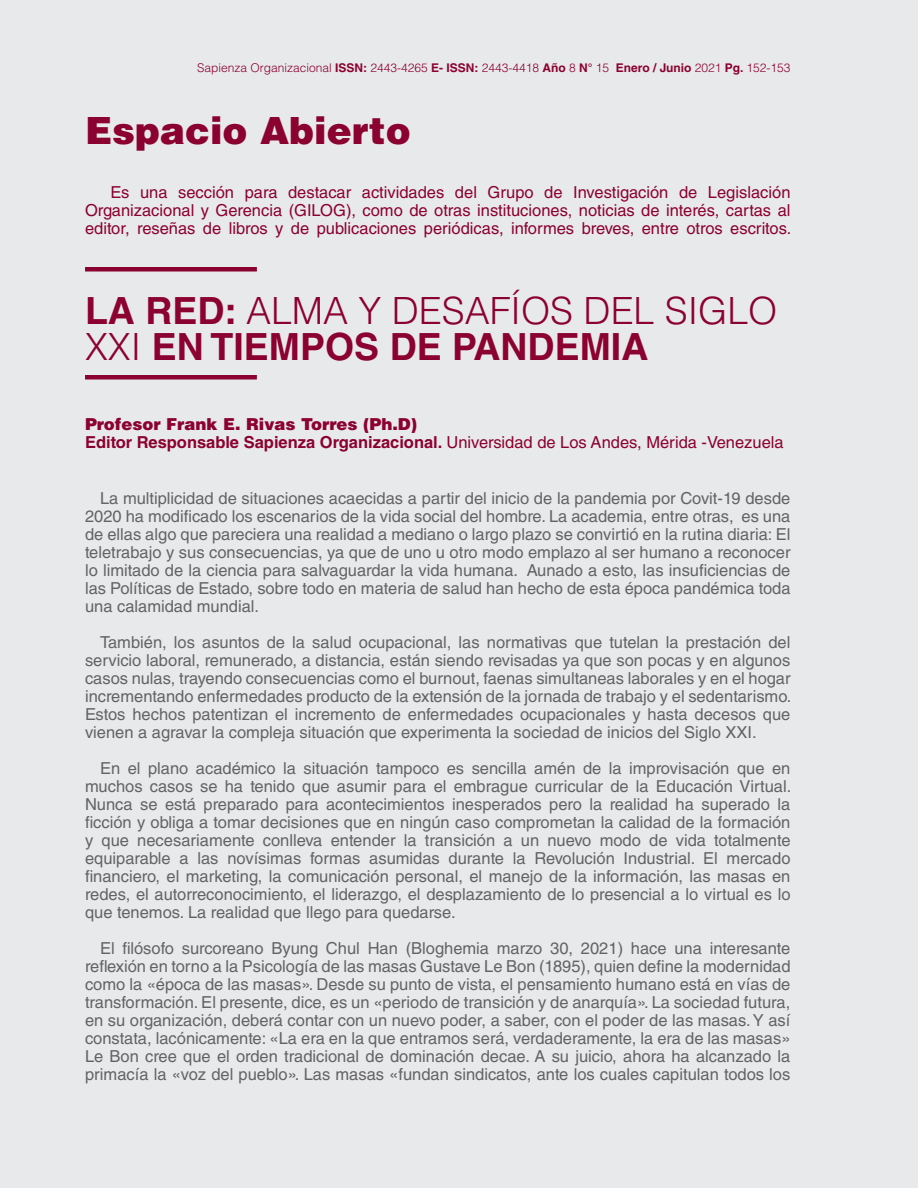
<style>
.page{position:relative;width:918px;height:1188px;background:#e8e9ea}
.page>*{position:absolute;margin:0;border:0;box-sizing:border-box;transform-origin:0 0}
.Titulos{font:700 37.5px/36px "Helvetica LT Std";color:#8b012f}
.Titulos-2{font:900 37.5px "Helvetica LT Std";color:#8b012f}
.txt{font:16.5px/18px "Helvetica LT Std";color:#636366;text-align:justify}
.txt-2{font:16.5px/18px "Helvetica LT Std";color:#8b012f;text-align:justify}
.Curriculum{font:700 16.5px "Helvetica LT Std";color:#8b012f}
.Curriculum-2{font:900 16.5px "Helvetica LT Std";color:#8b012f}
.t1{font:300 12px "Helvetica LT Std";color:#8b012f}
.s1{font-weight:700}
.s2{font-weight:300}
.s3{font-weight:400}
</style>
<div class="page">
<div style="left:85px;top:267px;width:172px;height:5px;background:#8b012f"></div>
<div style="left:85px;top:375px;width:172px;height:5px;background:#8b012f"></div>
<p class="t1" style="left:197px;top:60px;width:595px">Sapienza Organizacional <span class="s1">ISSN:</span> 2443-4265 <span class="s1">E- ISSN:</span> 2443-4418 <span class="s1">Año</span> 8 <span class="s1">N°</span> 15 <span class="s1">Enero / Junio</span> 2021 <span class="s1">Pg.</span> 152-153</p>
<p class="Titulos-2" style="left:85px;top:106px;width:327px">Espacio Abierto</p>
<p class="txt-2" style="left:85px;top:183px;width:708px;text-indent:26px">Es una sección para destacar actividades del Grupo de Investigación de Legislación Organizacional y Gerencia (GILOG), como de otras instituciones, noticias de interés, cartas al editor, reseñas de libros y de publicaciones periódicas, informes breves, entre otros escritos.</p>
<p class="Titulos" style="left:85px;top:292px;width:694px">LA RED: <span class="s2">ALMA Y DESAFÍOS DEL SIGLO<br>XXI</span> EN TIEMPOS DE PANDEMIA</p>
<p class="Curriculum-2" style="left:85px;top:414px;width:334px">Profesor Frank E. Rivas Torres (Ph.D)</p>
<p class="Curriculum" style="left:85px;top:432px;width:700px">Editor Responsable Sapienza Organizacional. <span class="s3">Universidad de Los Andes, Mérida -Venezuela</span></p>
<p class="txt" style="left:85px;top:489px;width:707px;text-indent:15px">La multiplicidad de situaciones acaecidas a partir del inicio de la pandemia por Covit-19 desde 2020 ha modificado los escenarios de la vida social del hombre. La academia, entre otras, es una de ellas algo que pareciera una realidad a mediano o largo plazo se convirtió en la rutina diaria: El teletrabajo y sus consecuencias, ya que de uno u otro modo emplazo al ser humano a reconocer lo limitado de la ciencia para salvaguardar la vida humana. Aunado a esto, las insuficiencias de las Políticas de Estado, sobre todo en materia de salud han hecho de esta época pandémica toda una calamidad mundial.</p>
<p class="txt" style="left:85px;top:633px;width:708px;text-indent:15px">También, los asuntos de la salud ocupacional, las normativas que tutelan la prestación del servicio laboral, remunerado, a distancia, están siendo revisadas ya que son pocas y en algunos casos nulas, trayendo consecuencias como el burnout, faenas simultaneas laborales y en el hogar incrementando enfermedades producto de la extensión de la jornada de trabajo y el sedentarismo.<br>Estos hechos patentizan el incremento de enfermedades ocupacionales y hasta decesos que vienen a agravar la compleja situación que experimenta la sociedad de inicios del Siglo XXI.</p>
<p class="txt" style="left:85px;top:759px;width:708px;text-indent:15px">En el plano académico la situación tampoco es sencilla amén de la improvisación que en muchos casos se ha tenido que asumir para el embrague curricular de la Educación Virtual.<br>Nunca se está preparado para acontecimientos inesperados pero la realidad ha superado la ficción y obliga a tomar decisiones que en ningún caso comprometan la calidad de la formación y que necesariamente conlleva entender la transición a un nuevo modo de vida totalmente equiparable a las novísimas formas asumidas durante la Revolución Industrial. El mercado financiero, el marketing, la comunicación personal, el manejo de la información, las masas en redes, el autorreconocimiento, el liderazgo, el desplazamiento de lo presencial a lo virtual es lo que tenemos. La realidad que llego para quedarse.</p>
<p class="txt" style="left:85px;top:939px;width:707px;text-indent:15px">El filósofo surcoreano Byung Chul Han (Bloghemia marzo 30, 2021) hace una interesante reflexión en torno a la Psicología de las masas Gustave Le Bon (1895), quien define la modernidad como la «época de las masas». Desde su punto de vista, el pensamiento humano está en vías de transformación. El presente, dice, es un «periodo de transición y de anarquía». La sociedad futura, en su organización, deberá contar con un nuevo poder, a saber, con el poder de las masas. Y así constata, lacónicamente: «La era en la que entramos será, verdaderamente, la era de las masas» Le Bon cree que el orden tradicional de dominación decae. A su juicio, ahora ha alcanzado la primacía la «voz del pueblo». Las masas «fundan sindicatos, ante los cuales capitulan todos los</p>
</div>
